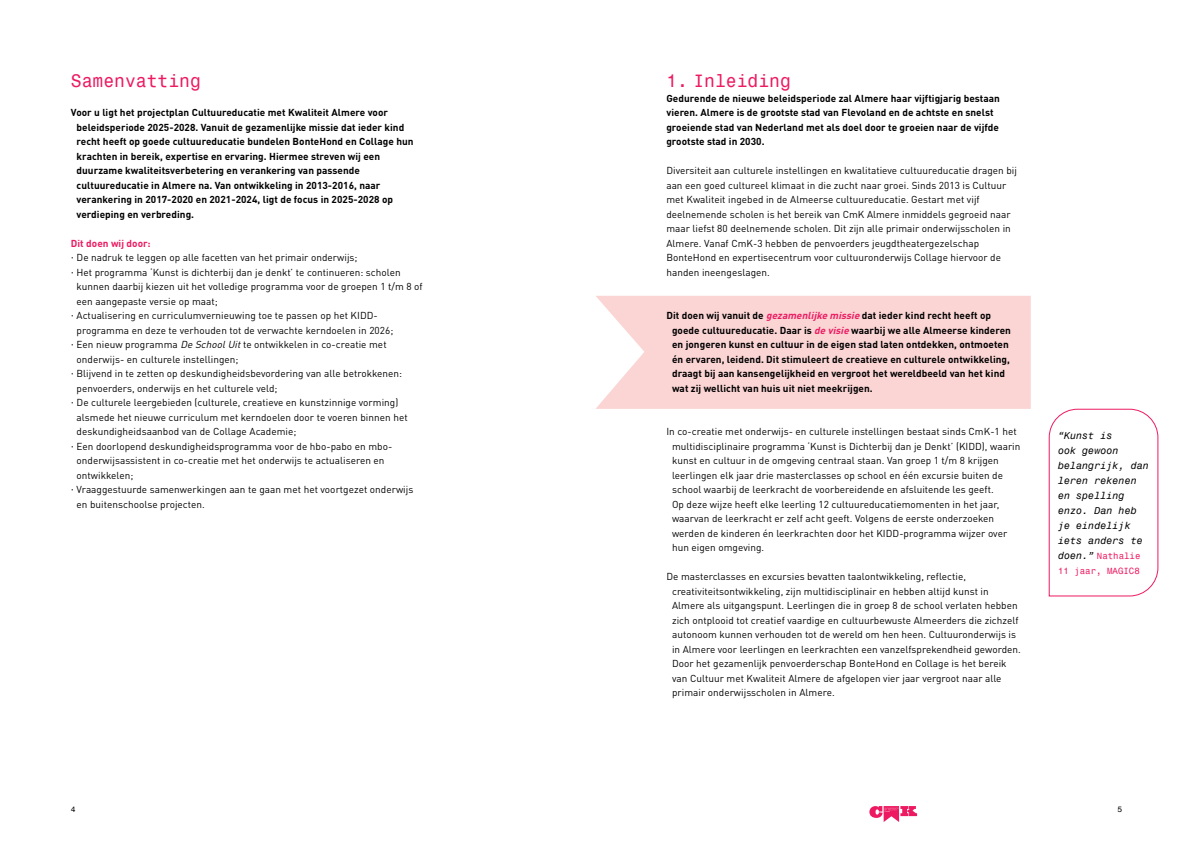
<style>
.page{position:relative;width:1191px;height:842px;background:#fff}
.page>*{position:absolute;margin:0;border:0;box-sizing:border-box;transform-origin:0 0}
.t1{font:18px "Monospace 821 BT";color:#ed1a61}
.t2{font:10px/14.5px "DINOT";letter-spacing:.005em;color:#000}
.t3{font:700 10px/14.5px "DINOT";letter-spacing:.005em;color:#000}
.t4{font:italic 10px/15px "Monospace 821 BT";letter-spacing:.005em;color:#000}
.t5{font:700 10px "DINOT";letter-spacing:.005em;color:#ed1a61}
.t6{font:9px/15px "Monospace 821 BT";letter-spacing:.005em;color:#ed1a61}
.t7{font:8px "Monospace 821 BT";color:#000}
.s1{font-size:12px}
.s2{font-style:italic}
.s3{font-style:italic;color:#ed1a61}
.s4{font-style:italic;font-size:10px;color:#000}
</style>
<div class="page">
<div style="left:596px;top:296px;width:434px;height:113px;background:#fbd4d4"></div>
<svg style="left:1048px;top:409px;width:110px;height:187px"></svg>
<svg style="left:869px;top:806px;width:48px;height:16px"></svg>
<h1 class="t1" style="left:71px;top:70px;width:132px">Samenvatting</h1>
<p class="t3" style="left:77px;top:105px;width:339px;text-indent:-6px">Voor u ligt het projectplan Cultuureducatie met Kwaliteit Almere voor beleidsperiode 2025-2028. Vanuit de gezamenlijke missie dat ieder kind recht heeft op goede cultuureducatie bundelen BonteHond en Collage hun krachten in bereik, expertise en ervaring. Hiermee streven wij een duurzame kwaliteitsverbetering en verankering van passende cultuureducatie in Almere na. Van ontwikkeling in 2013-2016, naar verankering in 2017-2020 en 2021-2024, ligt de focus in 2025-2028 op verdieping en verbreding.</p>
<p class="t5" style="left:71px;top:236px;width:81px">Dit doen wij door:</p>
<p class="t2" style="left:71px;top:250px;width:288px"><span class="s1">·</span> De nadruk te leggen op alle facetten van het primair onderwijs;</p>
<p class="t2" style="left:71px;top:264px;width:331px"><span class="s1">·</span> Het programma ‘Kunst is dichterbij dan je denkt’ te continueren: scholen</p>
<p class="t2" style="left:77px;top:279px;width:348px">kunnen daarbij kiezen uit het volledige programma voor de groepen 1 t/m 8 of</p>
<p class="t2" style="left:77px;top:293px;width:143px">een aangepaste versie op maat;</p>
<p class="t2" style="left:71px;top:308px;width:308px"><span class="s1">·</span> Actualisering en curriculumvernieuwing toe te passen op het KIDD-</p>
<p class="t2" style="left:77px;top:322px;width:318px">programma en deze te verhouden tot de verwachte kerndoelen in 2026;</p>
<p class="t2" style="left:71px;top:337px;width:317px"><span class="s1">·</span> Een nieuw programma <span class="s2">De SchoolUit</span>te ontwikkelen in co-creatie met</p>
<p class="t2" style="left:77px;top:351px;width:163px">onderwijs- en culturele instellingen;</p>
<p class="t2" style="left:71px;top:366px;width:333px"><span class="s1">·</span> Blijvend in te zetten op deskundigheidsbevordering van alle betrokkenen:</p>
<p class="t2" style="left:77px;top:380px;width:202px">penvoerders, onderwijs en het culturele veld;</p>
<p class="t2" style="left:71px;top:395px;width:329px"><span class="s1">·</span> De culturele leergebieden (culturele, creatieve en kunstzinnige vorming)</p>
<p class="t2" style="left:77px;top:409px;width:333px">alsmede het nieuwe curriculum met kerndoelen door te voeren binnen het</p>
<p class="t2" style="left:77px;top:424px;width:221px">deskundigheidsaanbod van de Collage Academie;</p>
<p class="t2" style="left:71px;top:438px;width:323px"><span class="s1">·</span> Een doorlopend deskundigheidsprogramma voor de hbo-pabo en mbo-</p>
<p class="t2" style="left:77px;top:453px;width:309px">onderwijsassistent in co-creatie met het onderwijs te actualiseren en</p>
<p class="t2" style="left:77px;top:467px;width:58px">ontwikkelen;</p>
<p class="t2" style="left:71px;top:482px;width:344px"><span class="s1">·</span> Vraaggestuurde samenwerkingen aan te gaan met het voortgezet onderwijs</p>
<p class="t2" style="left:77px;top:496px;width:130px">en buitenschoolse projecten.</p>
<h1 class="t1" style="left:666px;top:70px;width:126px">1. Inleiding</h1>
<p class="t3" style="left:666px;top:90px;width:335px">Gedurende de nieuwe beleidsperiode zal Almere haar vijftigjarig bestaan vieren. Almere is de grootste stad van Flevoland en de achtste en snelst groeiende stad van Nederland met als doel door te groeien naar de vijfde grootste stad in 2030.</p>
<p class="t2" style="left:666px;top:163px;width:352px">Diversiteit aan culturele instellingen en kwalitatieve cultuureducatie dragen bij aan een goed cultureel klimaat in die zucht naar groei. Sinds 2013 is Cultuur met Kwaliteit ingebed in de Almeerse cultuureducatie. Gestart met vijf deelnemende scholen is het bereik van CmK Almere inmiddels gegroeid naar maar liefst 80 deelnemende scholen. Dit zijn alle primair onderwijsscholen in Almere. Vanaf CmK-3 hebben de penvoerders jeugdtheatergezelschap BonteHond en expertisecentrum voor cultuuronderwijs Collage hiervoor de handen ineengeslagen.</p>
<p class="t3" style="left:672px;top:308px;width:340px;text-indent:-6px">Dit doen wij vanuit de <span class="s3">gezamenlijke missie</span>dat ieder kind recht heeft op goede cultuureducatie. Daar is <span class="s3">de visie</span> waarbij we alle Almeerse kinderen en jongeren kunst en cultuur in de eigen stad laten ontdekken, ontmoeten én ervaren, leidend. Dit stimuleert de creatieve en culturele ontwikkeling, draagt bij aan kansengelijkheid en vergroot het wereldbeeld van het kind wat zij wellicht van huis uit niet meekrijgen.</p>
<p class="t2" style="left:672px;top:424px;width:350px;text-indent:-6px">In co-creatie met onderwijs- en culturele instellingen bestaat sinds CmK-1 het multidisciplinaire programma ‘Kunst is Dichterbij dan je Denkt’ (KIDD), waarin kunst en cultuur in de omgeving centraal staan. Van groep 1 t/m 8 krijgen leerlingen elk jaar drie masterclasses op school en één excursie buiten de school waarbij de leerkracht de voorbereidende en afsluitende les geeft.<br>Op deze wijze heeft elke leerling 12 cultuureducatiemomenten in het jaar, waarvan de leerkracht er zelf acht geeft. Volgens de eerste onderzoeken werden de kinderen én leerkrachten door het KIDD-programma wijzer over hun eigen omgeving.</p>
<p class="t2" style="left:672px;top:569px;width:350px;text-indent:-6px">De masterclasses en excursies bevatten taalontwikkeling, reflectie, creativiteitsontwikkeling, zijn multidisciplinair en hebben altijd kunst in Almere als uitgangspunt. Leerlingen die in groep 8 de school verlaten hebben zich ontplooid tot creatief vaardige en cultuurbewuste Almeerders die zichzelf autonoom kunnen verhouden tot de wereld om hen heen. Cultuuronderwijs is in Almere voor leerlingen en leerkrachten een vanzelfsprekendheid geworden.<br>Door het gezamenlijk penvoerderschap BonteHond en Collage is het bereik van Cultuur met Kwaliteit Almere de afgelopen vier jaar vergroot naar alle primair onderwijsscholen in Almere.</p>
<p class="t4" style="left:1058px;top:427px;width:92px">“Kunst is<br>ook gewoon belangrijk, dan leren rekenen en spelling enzo. Dan heb je eindelijk iets anders te</p>
<p class="t6" style="left:1058px;top:548px;width:84px"><span class="s4">doen.”</span> Nathalie<br>11 jaar, MAGIC8</p>
<p class="t7" style="left:71px;top:804px;width:6px">4</p>
<p class="t7" style="left:1117px;top:804px;width:6px">5</p>
</div>
